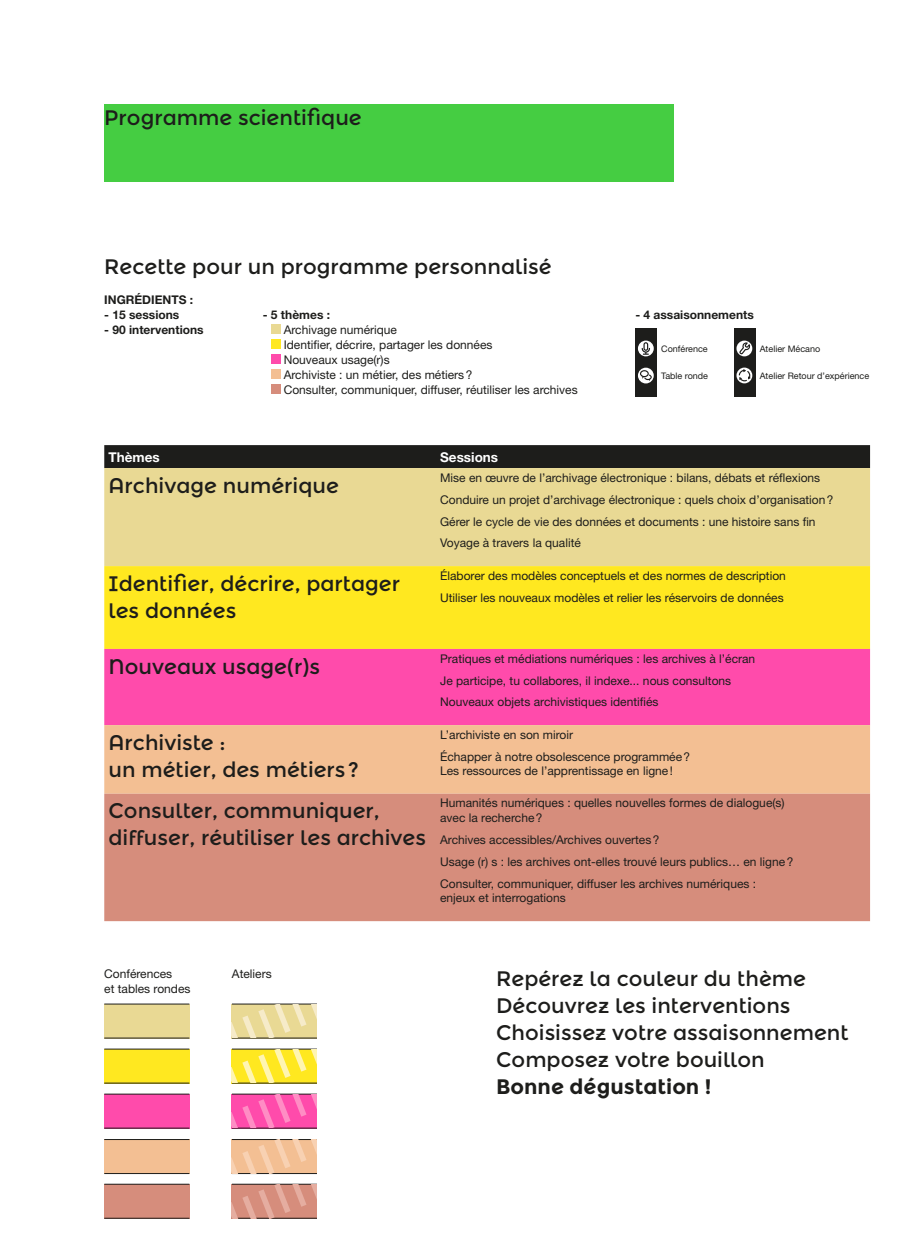
<style>
.page{position:relative;width:910px;height:1259px;background:#fff}
.page>*{position:absolute;margin:0;border:0;box-sizing:border-box;transform-origin:0 0}
.t1{font:21px/27px "Montserrat Alternates";color:#1d1d1b}
.t2{font:700 21px "Montserrat Alternates";color:#1d1d1b}
.t3{font:700 13.5px "Helvetica Neue";color:#fff}
.t4{font:12px/21.9px "Helvetica Neue";color:#1d1d1b}
.t5{font:700 12px "Helvetica Neue";color:#1d1d1b}
.t6{font:9px "Helvetica Neue";color:#1d1d1b}
</style>
<div class="page">
<div style="left:104px;top:445px;width:766px;height:23px;background:#1d1d1b"></div>
<div style="left:104px;top:468px;width:766px;height:98px;background:#e9d994"></div>
<div style="left:104px;top:566px;width:766px;height:83px;background:#ffe820"></div>
<div style="left:104px;top:649px;width:766px;height:76px;background:#ff4bab"></div>
<div style="left:104px;top:725px;width:766px;height:69px;background:#f3bf93"></div>
<div style="left:104px;top:794px;width:766px;height:127px;background:#d68d7c"></div>
<div style="left:104px;top:104px;width:570px;height:77px;background:#45cd42"></div>
<div style="left:104px;top:1004px;width:85px;height:34px;background:#e9d994"></div>
<hr style="left:104px;top:1004px;width:85px;height:1px;background:#1d1d1b">
<hr style="left:104px;top:1038px;width:85px;height:1px;background:#1d1d1b">
<hr style="left:232px;top:1038px;width:85px;height:1px;background:#1d1d1b">
<svg style="left:232px;top:1004px;width:85px;height:34px;background:#e7d89d"></svg>
<div style="left:104px;top:1049px;width:85px;height:34px;background:#ffe820"></div>
<hr style="left:104px;top:1049px;width:85px;height:1px;background:#1d1d1b">
<hr style="left:104px;top:1083px;width:85px;height:1px;background:#1d1d1b">
<hr style="left:232px;top:1083px;width:85px;height:1px;background:#1d1d1b">
<svg style="left:232px;top:1049px;width:85px;height:34px;background:#f9e642"></svg>
<div style="left:104px;top:1139px;width:85px;height:35px;background:#f3bf93"></div>
<hr style="left:104px;top:1139px;width:85px;height:1px;background:#1d1d1b">
<hr style="left:104px;top:1173px;width:85px;height:1px;background:#1d1d1b">
<hr style="left:232px;top:1139px;width:85px;height:1px;background:#1d1d1b">
<hr style="left:232px;top:1173px;width:85px;height:1px;background:#1d1d1b">
<svg style="left:232px;top:1140px;width:85px;height:33px;background:#f3c39a"></svg>
<div style="left:104px;top:1094px;width:85px;height:34px;background:#ff4bab"></div>
<hr style="left:104px;top:1094px;width:85px;height:1px;background:#1d1d1b">
<hr style="left:104px;top:1128px;width:85px;height:1px;background:#1d1d1b">
<hr style="left:232px;top:1128px;width:85px;height:1px;background:#1d1d1b">
<svg style="left:232px;top:1094px;width:85px;height:34px;background:#f959ad"></svg>
<div style="left:104px;top:1184px;width:85px;height:34px;background:#d68d7c"></div>
<hr style="left:104px;top:1184px;width:85px;height:1px;background:#1d1d1b">
<hr style="left:104px;top:1218px;width:85px;height:1px;background:#1d1d1b">
<hr style="left:232px;top:1218px;width:85px;height:1px;background:#1d1d1b">
<svg style="left:232px;top:1184px;width:85px;height:34px;background:#d59182"></svg>
<div style="left:635px;top:329px;width:21px;height:68px;background:#1d1d1b"></div>
<div style="left:734px;top:329px;width:21px;height:68px;background:#1d1d1b"></div>
<div style="left:638px;top:341px;width:15px;height:15px;background:#fff;border-radius:50%"></div>
<svg style="left:641px;top:342px;width:9px;height:13px"></svg>
<svg style="left:638px;top:368px;width:15px;height:15px"></svg>
<svg style="left:640px;top:370px;width:11px;height:11px"></svg>
<div style="left:271px;top:325px;width:9px;height:9px;background:#e9d994"></div>
<div style="left:271px;top:340px;width:9px;height:9px;background:#ffe820"></div>
<div style="left:271px;top:355px;width:9px;height:9px;background:#ff4bab"></div>
<div style="left:271px;top:370px;width:9px;height:9px;background:#f3bf93"></div>
<div style="left:271px;top:385px;width:9px;height:9px;background:#d68d7c"></div>
<svg style="left:736px;top:341px;width:16px;height:15px"></svg>
<svg style="left:739px;top:342px;width:11px;height:12px"></svg>
<svg style="left:736px;top:368px;width:16px;height:15px"></svg>
<svg style="left:738px;top:369px;width:12px;height:12px"></svg>
<h1 class="t1" style="left:104px;top:104px;width:259px">Programme scientifique</h1>
<h1 class="t1" style="left:104px;top:253px;width:449px">Recette pour un programme personnalisé</h1>
<p class="t5" style="left:104px;top:292px;width:90px">Ingrédients :</p>
<p class="t5" style="left:104px;top:307px;width:77px">- 15 sessions</p>
<p class="t5" style="left:104px;top:322px;width:101px">- 90 interventions</p>
<p class="t5" style="left:263px;top:307px;width:69px">- 5 thèmes :</p>
<p class="t4" style="left:284px;top:322px;width:295px;line-height:15px">Archivage numérique<br>Identifier, décrire, partager les données<br>Nouveaux usage(r)s<br>Archiviste : un métier, des métiers?<br>Consulter, communiquer, diffuser, réutiliser les archives</p>
<p class="t5" style="left:635px;top:307px;width:120px">- 4 assaisonnements</p>
<p class="t6" style="left:661px;top:343px;width:48px">Conférence</p>
<p class="t6" style="left:661px;top:370px;width:48px">Table ronde</p>
<p class="t6" style="left:759px;top:343px;width:62px">Atelier Mécano</p>
<p class="t6" style="left:759px;top:370px;width:111px">Atelier Retour d’expérience</p>
<p class="t3" style="left:108px;top:449px;width:53px">Thèmes</p>
<p class="t3" style="left:440px;top:449px;width:59px">Sessions</p>
<h1 class="t1" style="left:108px;top:472px;width:232px">Archivage numérique</h1>
<p class="t4" style="left:440px;top:466px;width:395px">Mise en œuvre de l’archivage électronique : bilans, débats et réflexions Conduire un projet d’archivage électronique : quels choix d’organisation?<br>Gérer le cycle de vie des données et documents : une histoire sans fin Voyage à travers la qualité</p>
<h1 class="t1" style="left:108px;top:570px;width:293px">Identifier, décrire, partager les données</h1>
<p class="t4" style="left:440px;top:564px;width:347px">Élaborer des modèles conceptuels et des normes de description<br>Utiliser les nouveaux modèles et relier les réservoirs de données</p>
<h1 class="t1" style="left:108px;top:653px;width:213px">Nouveaux usage(r)s</h1>
<p class="t4" style="left:440px;top:647px;width:316px">Pratiques et médiations numériques : les archives à l’écran<br>Je participe, tu collabores, il indexe... nous consultons<br>Nouveaux objets archivistiques identifiés</p>
<h1 class="t1" style="left:108px;top:729px;width:252px">Archiviste :<br>un métier, des métiers?</h1>
<p class="t4" style="left:440px;top:723px;width:252px">L’archiviste en son miroir<br>Échapper à notre obsolescence programmée?</p>
<p class="t4" style="left:440px;top:760px;width:234px">Les ressources de l’apprentissage en ligne!</p>
<h1 class="t1" style="left:108px;top:798px;width:319px">Consulter, communiquer, diffuser, réutiliser les archives</h1>
<p class="t4" style="left:440px;top:796px;width:346px;line-height:14.4px">Humanités numériques : quelles nouvelles formes de dialogue(s) avec la recherche?</p>
<p class="t4" style="left:440px;top:828px;width:355px">Archives accessibles/Archives ouvertes?<br>Usage (r) s : les archives ont-elles trouvé leurs publics… en ligne?<br>Consulter, communiquer, diffuser les archives numériques :</p>
<p class="t4" style="left:440px;top:887px;width:127px">enjeux et interrogations</p>
<p class="t4" style="left:104px;top:963px;width:70px">Conférences</p>
<p class="t4" style="left:232px;top:963px;width:41px">Ateliers</p>
<p class="t4" style="left:104px;top:978px;width:88px">et tables rondes</p>
<h1 class="t1" style="left:496px;top:965px;width:354px">Repérez la couleur du thème<br>Découvrez les interventions<br>Choisissez votre assaisonnement<br>Composez votre bouillon</h1>
<h1 class="t2" style="left:496px;top:1074px;width:217px">Bonne dégustation !</h1>
</div>
